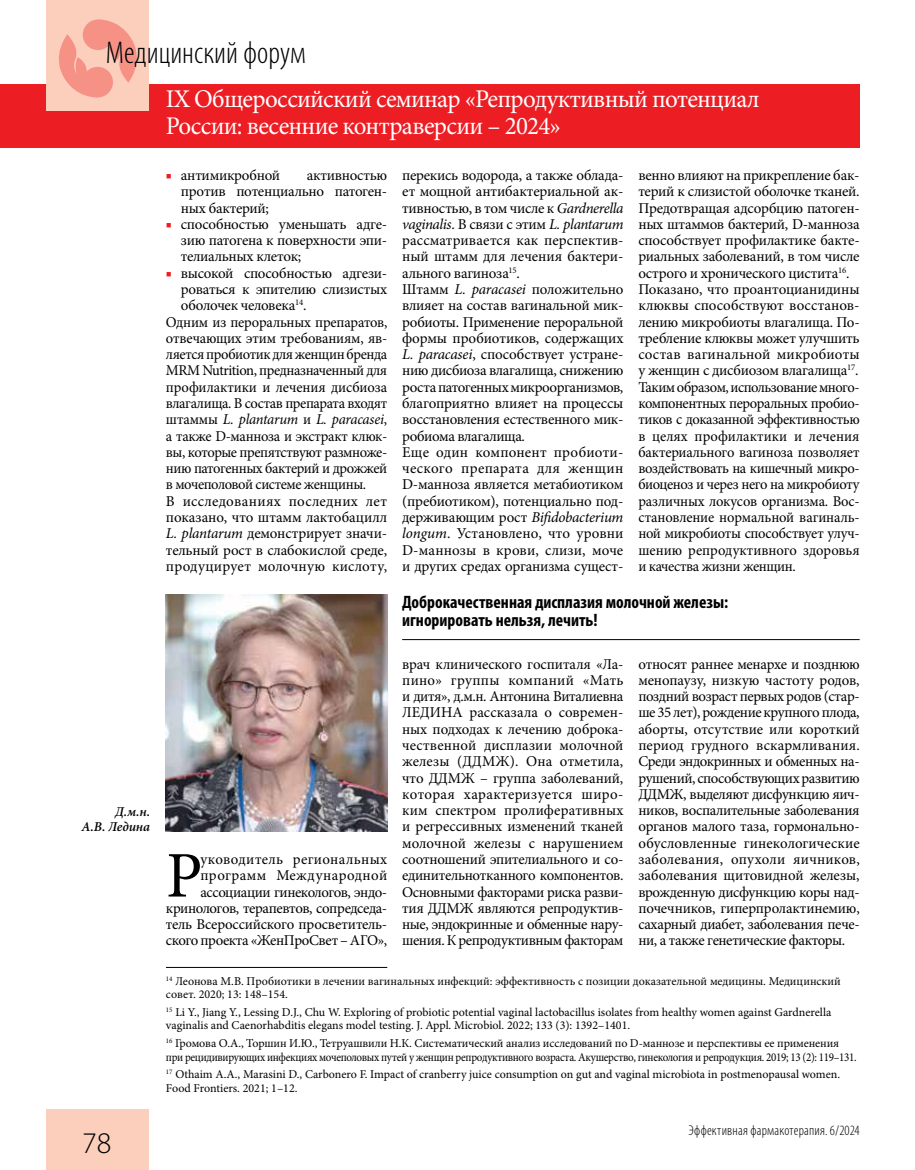
<style>
.page{position:relative;width:915px;height:1170px;background:#fff}
.page>*{position:absolute;margin:0;border:0;box-sizing:border-box;transform-origin:0 0}
.t1{font:65.1px "Minion Pro";color:#000}
.t2{font:300 condensed 31.5px "Myriad Pro";color:#000}
.t3{font:300 30px "Myriad Pro";color:#000}
.t4{font:25.5px/27px "Minion Pro";letter-spacing:-.03em;color:#fff}
.t5{font:700 condensed 18px/18px "Myriad Pro";color:#000}
.t6{font:15px/16.2px "Minion Pro";letter-spacing:-.02em;color:#000;text-align:justify}
.t7{font:italic 15px "Minion Pro";letter-spacing:-.02em;color:#000}
.t8{font:15px "Minion Pro";letter-spacing:.01em;color:#000}
.t9{font:15px "Minion Pro";letter-spacing:.02em;color:#000}
.t10{font:300 condensed 14.25px "Myriad Pro";letter-spacing:.015em;color:#000}
.t11{font:italic 600 13.5px/15px "Minion Pro";color:#000;text-align:right}
.t12{font:12px/13.5px "Minion Pro";letter-spacing:-.005em;color:#000}
.s1{color:#ed1d24}
.s2{font-style:normal}
.s3{font-style:italic}
</style>
<div class="page">
<div style="left:0;top:84px;width:859px;height:63px;background:#ed1d24"></div>
<div style="left:47px;top:0;width:102px;height:111px;background:#fccebc"></div>
<div style="left:47px;top:1108px;width:102px;height:61px;background:#fccebc"></div>
<svg style="left:59px;top:19px;width:78px;height:79px"></svg>
<img style="left:166px;top:595px;width:221px;height:236px">
<hr style="left:166px;top:967px;width:221px;height:1px;background:#000">
<hr style="left:402px;top:639px;width:457px;height:1px;background:#000">
<h2 class="t2" style="left:106px;top:34px;width:201px">Медицинский форум</h2>
<h3 class="t4" style="left:166px;top:85px;width:595px">IX Общероссийский семинар «Репродуктивный потенциал<br>России: весенние контраверсии – 2024»</h3>
<p class="t11" style="left:81px;top:804px;width:70px">Д.м.н.<br>А.В. Ледина</p>
<h3 class="t3" style="left:82px;top:1126px;width:31px">78</h3>
<p class="t6" style="left:166px;top:167px;width:116px"><span class="s1">■</span> антимикробной</p>
<p class="t6" style="left:181px;top:167px;width:208px;text-indent:126px">активностью против потенциально патоген&shy;ных бактерий;</p>
<p class="t6" style="left:181px;top:216px;width:208px;text-indent:-15px"><span class="s1">■</span> способностью уменьшать адге&shy;зию патогена к поверхности эпи&shy;телиальных клеток;</p>
<p class="t6" style="left:166px;top:265px;width:223px"><span class="s1">■</span> высокой способностью адгези-</p>
<p class="t6" style="left:181px;top:281px;width:208px">роваться к эпителию слизистых</p>
<p class="t6" style="left:181px;top:297px;width:127px">оболочек человека<sup>14</sup>.</p>
<p class="t6" style="left:166px;top:314px;width:223px">Одним из пероральных препаратов,</p>
<p class="t6" style="left:166px;top:330px;width:223px">отвечающих этим требованиям, яв-</p>
<p class="t6" style="left:166px;top:346px;width:223px">ляется пробиотик для женщин бренда</p>
<p class="t6" style="left:166px;top:362px;width:223px">MRM Nutrition, предназначенный для</p>
<p class="t6" style="left:166px;top:379px;width:223px">профилактики и лечения дисбиоза</p>
<p class="t6" style="left:166px;top:395px;width:223px">влагалища. В состав препарата входят</p>
<p class="t7" style="left:166px;top:409px;width:223px"><span class="s2">штаммы</span> L. рlantarum <span class="s2">и</span> L. рaracasei<span class="s2">,</span></p>
<p class="t6" style="left:166px;top:427px;width:223px">а также D-манноза и экстракт клюк-</p>
<p class="t6" style="left:166px;top:444px;width:223px">вы, которые препятствуют размноже-</p>
<p class="t6" style="left:166px;top:460px;width:223px">нию патогенных бактерий и дрожжей</p>
<p class="t6" style="left:166px;top:476px;width:202px">в мочеполовой системе женщины.</p>
<p class="t9" style="left:166px;top:491px;width:223px">В исследованиях последних лет</p>
<p class="t6" style="left:166px;top:509px;width:223px">показано, что штамм лактобацилл</p>
<p class="t6" style="left:166px;top:525px;width:223px"><span class="s3">L. рlantarum</span> демонстрирует значи-</p>
<p class="t6" style="left:166px;top:541px;width:223px">тельный рост в слабокислой среде,</p>
<p class="t8" style="left:166px;top:556px;width:223px">продуцирует молочную кислоту,</p>
<h1 class="t1" style="left:166px;top:832px;width:38px">Р</h1>
<p class="t6" style="left:166px;top:851px;width:223px;text-align:right">уководитель региональных программ Международной ассоциации гинекологов, эндо&shy;кринологов, терапевтов, сопредседа&shy;тель Всероссийского просветитель&shy;ского проекта «ЖенПроСвет – АГО»,</p>
<p class="t6" style="left:402px;top:167px;width:223px;text-align:left">перекись водорода, а также облада&shy;ет мощной антибактериальной ак&shy;тивностью, в том числе к <span class="s3">Gardnerella vaginalis</span>. В связи с этим <span class="s3">L. рlantarum </span>рассматривается как перспектив&shy;ный штамм для лечения бактери&shy;ального вагиноза<sup>15</sup>.<br>Штамм <span class="s3">L. paracasei</span> положительно влияет на состав вагинальной мик&shy;робиоты. Применение пероральной формы пробиотиков, содержащих<br><span class="s3">L. paracasei</span>, способствует устране&shy;нию дисбиоза влагалища, снижению роста патогенных микроорганизмов, благоприятно влияет на процессы восстановления естественного мик&shy;робиома влагалища.<br>Еще один компонент пробиоти&shy;ческого препарата для женщин<br>D-манноза является метабиотиком (пребиотиком), потенциально под&shy;держивающим рост <span class="s3">Bifidobacterium longum</span>. Установлено, что уровни<br>D-маннозы в крови, слизи, моче и других средах организма сущест-</p>
<p class="t6" style="left:638px;top:167px;width:223px;text-align:left">венно влияют на прикрепление бак&shy;терий к слизистой оболочке тканей.<br>Предотвращая адсорбцию патоген&shy;ных штаммов бактерий, D-манноза способствует профилактике бакте&shy;риальных заболеваний, в том числе острого и хронического цистита<sup>16</sup>.<br>Показано, что проантоцианидины клюквы способствуют восстанов&shy;лению микробиоты влагалища. По&shy;требление клюквы может улучшить состав вагинальной микробиоты у женщин с дисбиозом влагалища<sup>17</sup>.<br>Таким образом, использование много&shy;компонентных пероральных пробио&shy;тиков с доказанной эффективностью в целях профилактики и лечения бактериального вагиноза позволяет воздействовать на кишечный микро&shy;биоценоз и через него на микробиоту различных локусов организма. Вос&shy;становление нормальной вагиналь&shy;ной микробиоты способствует улуч&shy;шению репродуктивного здоровья и качества жизни женщин.</p>
<p class="t5" style="left:402px;top:593px;width:327px">Доброкачественная дисплазия молочной железы: игнорировать нельзя, лечить!</p>
<p class="t6" style="left:402px;top:655px;width:223px">врач клинического госпиталя «Ла&shy;пино» группы компаний «Мать и дитя», д.м.н. Антонина Виталиевна ЛЕДИНА рассказала о современ&shy;ных подходах к лечению доброка&shy;чественной дисплазии молочной железы (ДДМЖ). Она отметила, что ДДМЖ – группа заболеваний, которая характеризуется широ&shy;ким спектром пролиферативных и регрессивных изменений тканей молочной железы с нарушением соотношений эпителиального и со&shy;единительнотканного компонентов.<br>Основными факторами риска разви&shy;тия ДДМЖ являются репродуктив&shy;ные, эндокринные и обменные нару&shy;шения. К репродуктивным факторам</p>
<p class="t6" style="left:638px;top:655px;width:223px;text-align:left">относят раннее менархе и позднюю менопаузу, низкую частоту родов, поздний возраст первых родов (стар&shy;ше 35 лет), рождение крупного плода, аборты, отсутствие или короткий период грудного вскармливания.<br>Среди эндокринных и обменных на&shy;рушений, способствующих развитию ДДМЖ, выделяют дисфункцию яич&shy;ников, воспалительные заболевания органов малого таза, гормонально&shy;обусловленные гинекологические заболевания, опухоли яичников, заболевания щитовидной железы, врожденную дисфункцию коры над&shy;почечников, гиперпролактинемию, сахарный диабет, заболевания пече&shy;ни, а также генетические факторы.</p>
<p class="t12" style="left:166px;top:974px;width:676px"><sup>14</sup> Леонова М.В. Пробиотики в лечении вагинальных инфекций: эффективность с позиции доказательной медицины. Медицинский совет. 2020; 13: 148–154.</p>
<p class="t12" style="left:166px;top:1005px;width:666px"><sup>15</sup> Li Y., Jiang Y., Lessing D.J., Chu W. Exploring of probiotic potential vaginal lactobacillus isolates from healthy women against Gardnerella vaginalis and Caenorhabditis elegans model testing. J. Appl. Microbiol. 2022; 133 (3): 1392–1401.</p>
<p class="t12" style="left:166px;top:1036px;width:692px"><sup>16</sup> Громова О.А., Торшин И.Ю., Тетруашвили Н.К. Систематический анализ исследований по D-маннозе и перспективы ее применения при рецидивирующих инфекциях мочеполовых путей у женщин репродуктивного возраста. Акушерство, гинекология и репродукция. 2019; 13 (2): 119–131.</p>
<p class="t12" style="left:166px;top:1067px;width:675px"><sup>17</sup> Othaim A.A., Marasini D., Carbonero F. Impact of cranberry juice consumption on gut and vaginal microbiota in postmenopausal women.<br>Food Frontiers. 2021; 1–12.</p>
<p class="t10" style="left:688px;top:1121px;width:172px">Эффективная фармакотерапия. 6/2024</p>
</div>
